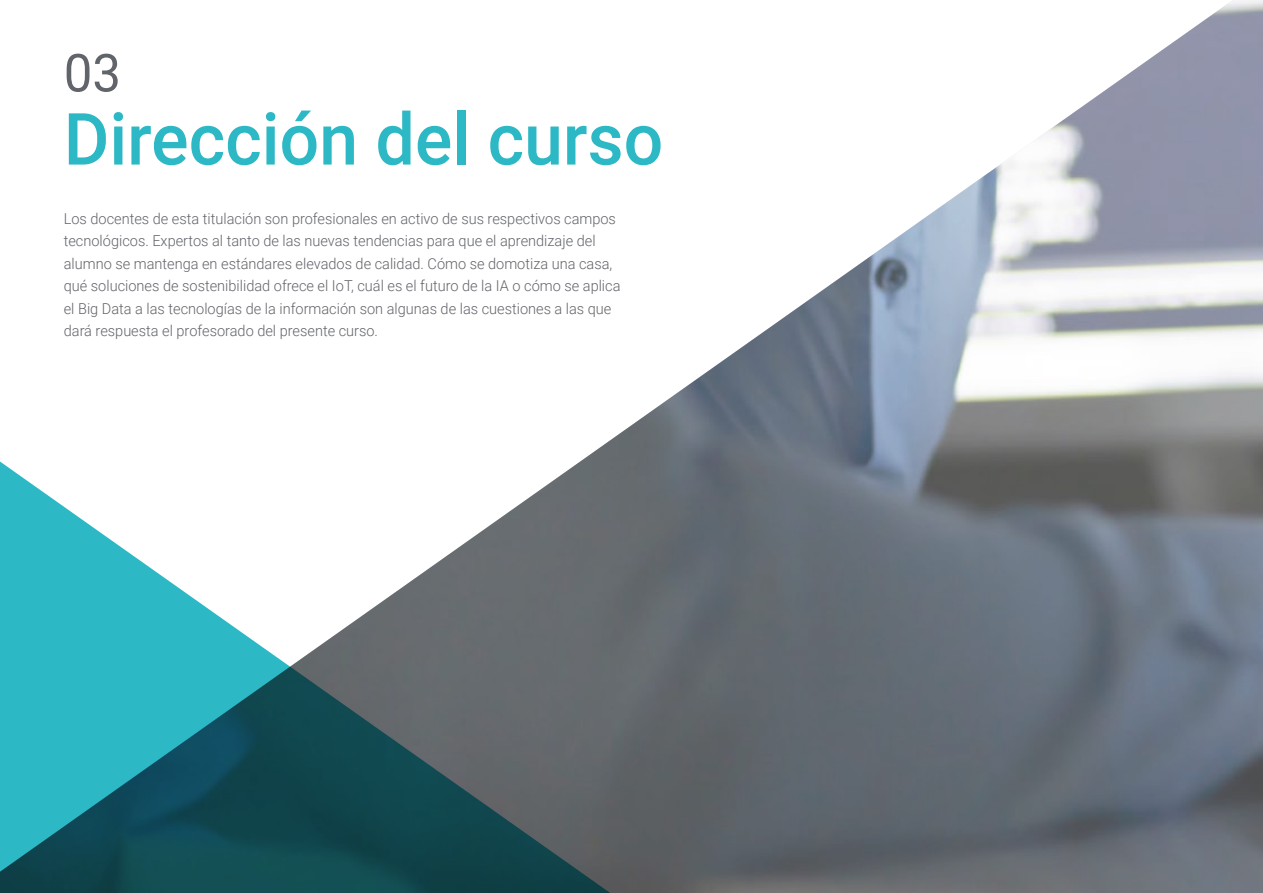
<style>
.page{position:relative;width:1263px;height:893px;background:#fff}
.page>*{position:absolute;margin:0;border:0;box-sizing:border-box;transform-origin:0 0}
.t1{font:500 72px "Roboto";color:#2db8c5}
.t2{font:52.5px "Roboto";color:#61646a}
.t3{font:300 15px/22.5px "Roboto";color:#61646a}
</style>
<div class="page">
<img style="left:602px;top:0;width:661px;height:893px">
<svg style="left:0;top:446px;width:640px;height:447px"></svg>
<h2 class="t2" style="left:64px;top:36px;width:59px">03</h2>
<h1 class="t1" style="left:64px;top:89px;width:601px">Dirección del curso</h1>
<p class="t3" style="left:64px;top:207px;width:558px">Los docentes de esta titulación son profesionales en activo de sus respectivos campos tecnológicos. Expertos al tanto de las nuevas tendencias para que el aprendizaje del alumno se mantenga en estándares elevados de calidad. Cómo se domotiza una casa, qué soluciones de sostenibilidad ofrece el IoT, cuál es el futuro de la IA o cómo se aplica el Big Data a las tecnologías de la información son algunas de las cuestiones a las que dará respuesta el profesorado del presente curso.</p>
</div>
